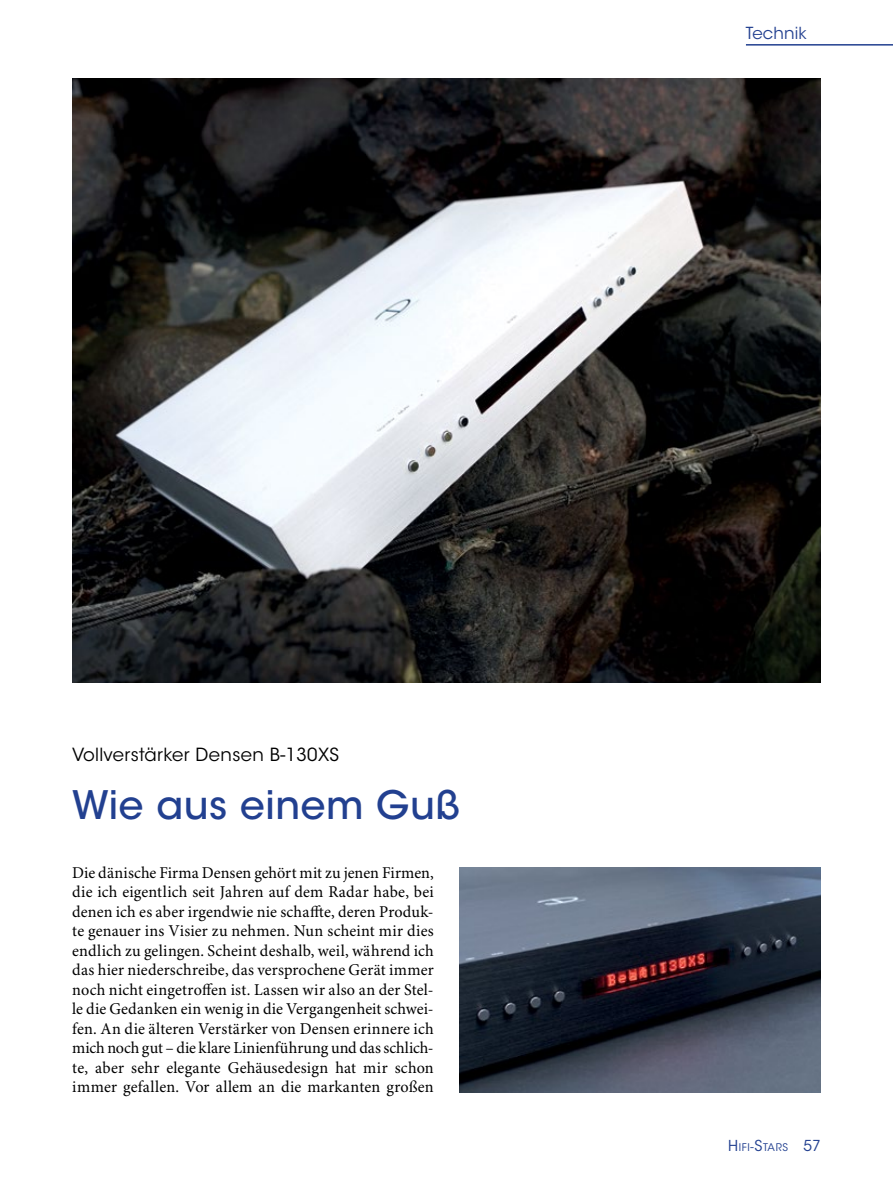
<style>
.page{position:relative;width:893px;height:1191px;background:#fff}
.page>*{position:absolute;margin:0;border:0;box-sizing:border-box;transform-origin:0 0}
.t1{font:500 39px "ITC Avant Garde Std";letter-spacing:.015em;color:#224090}
.t2{font:18px "ITC Avant Garde Std";letter-spacing:.02em;color:#000}
.t3{font:16.5px/19.5px "Minion Pro";letter-spacing:.01em;color:#000;text-align:justify}
.t4{font:16.5px "ITC Avant Garde Std";letter-spacing:.01em;color:#224090}
.t5{font:15px "ITC Avant Garde Std";color:#224090}
.t6{font:10.5px "ITC Avant Garde Std";letter-spacing:.055em;color:#224090}
.s1{font-size:15px}
.s2{font-size:12px}
</style>
<div class="page">
<hr style="left:746px;top:44px;width:147px;height:2px;background:#224090">
<img style="left:459px;top:867px;width:362px;height:225px">
<img style="left:72px;top:78px;width:749px;height:604px">
<p class="t4" style="left:746px;top:23px;width:62px">Technik</p>
<p class="t2" style="left:72px;top:743px;width:268px">Vollverstärker Densen B-130XS</p>
<h1 class="t1" style="left:72px;top:781px;width:389px">Wie aus einem Guß</h1>
<p class="t3" style="left:72px;top:863px;width:363px">Die dänische Firma Densen gehört mit zu jenen Firmen, die ich eigentlich seit Jahren auf dem Radar habe, bei denen ich es aber irgendwie nie schaffte, deren Produk&shy;te genauer ins Visier zu nehmen. Nun scheint mir dies endlich zu gelingen. Scheint deshalb, weil, während ich das hier niederschreibe, das versprochene Gerät immer noch nicht eingetroffen ist. Lassen wir also an der Stel&shy;le die Gedanken ein wenig in die Vergangenheit schwei&shy;fen. An die älteren Verstärker von Densen erinnere ich mich noch gut – die klare Linienführung und das schlich&shy;te, aber sehr elegante Gehäusedesign hat mir schon immer gefallen. Vor allem an die markanten großen</p>
<p class="t6" style="left:728px;top:1140px;width:61px"><span class="s1">H</span>IFI<span class="s2">-</span><span class="s1">S</span>TARS</p>
<p class="t5" style="left:803px;top:1136px;width:19px">57</p>
</div>
